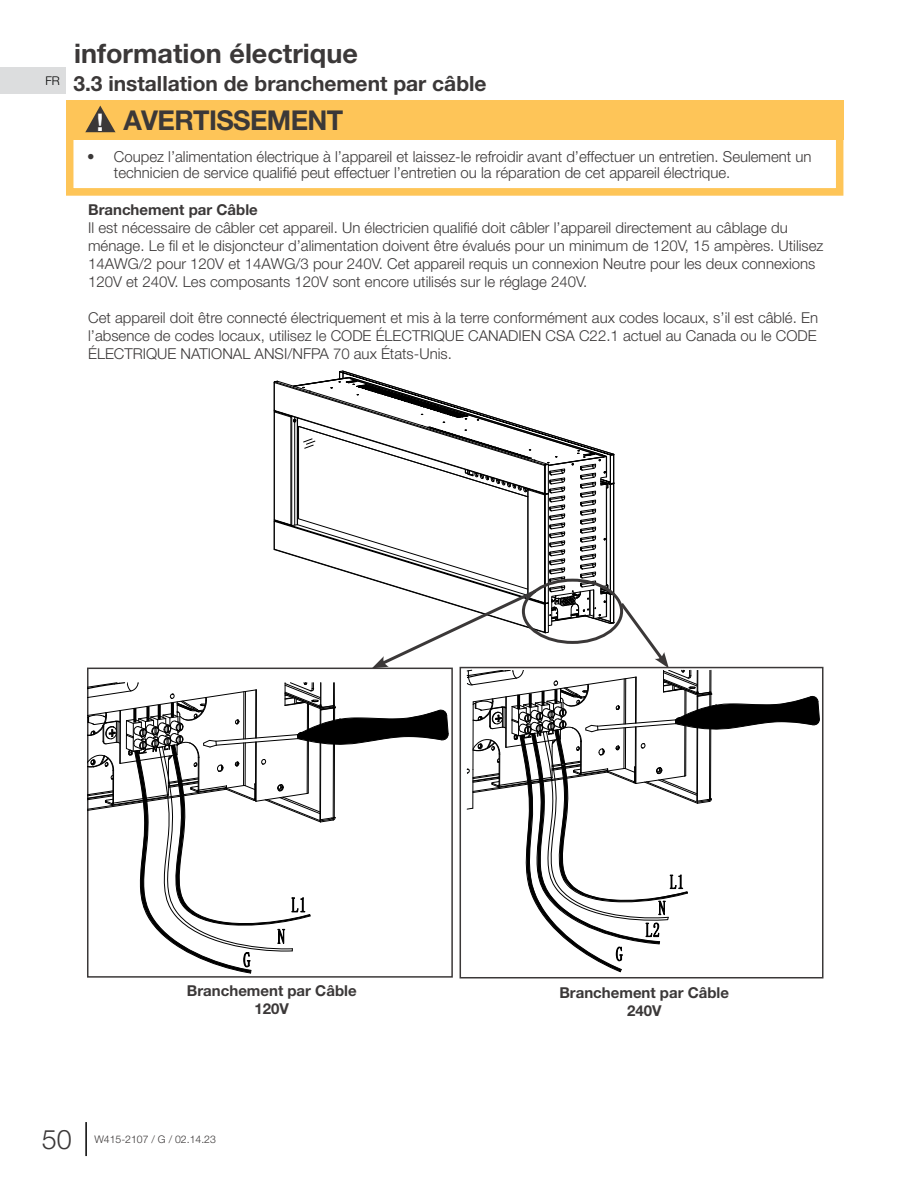
<style>
.page{position:relative;width:918px;height:1188px;background:#fff}
.page>*{position:absolute;margin:0;border:0;box-sizing:border-box;transform-origin:0 0}
.t1{font:700 27.3px "Helvetica Neue";letter-spacing:-.025em;color:#3b3838}
.t2{font:700 27px "Helvetica Neue";color:#3b3838}
.t3{font:300 27px "Helvetica Neue";color:#3b3838}
.t4{font:700 21px "Helvetica Neue";color:#3b3838}
.t5{font:300 15.15px/16.6px "Helvetica Neue";color:#3b3838}
.t6{font:300 15px/18px "Helvetica Neue";color:#3b3838}
.t7{font:700 15px/18px "Helvetica Neue";color:#3b3838;text-align:center}
.t8{font:300 12px "Helvetica Neue";color:#000}
.t9{font:300 10.5px "Helvetica Neue";color:#3b3838}
.s1{font-size:24.3px;color:#fff}
</style>
<div class="page">
<hr style="left:85px;top:1122px;width:2px;height:34px;background:#000">
<div style="left:0;top:67px;width:65px;height:27px;background:#dcddde"></div>
<div style="left:66px;top:100px;width:778px;height:40px;background:#fec558"></div>
<svg style="left:85px;top:106px;width:31px;height:26px"></svg>
<div style="left:66px;top:132px;width:777px;height:64px;border:8px solid #fec558"></div>
<svg style="left:88px;top:370px;width:732px;height:603px"></svg>
<hr style="left:171px;top:702px;width:3px;height:15px;background:#000">
<hr style="left:158px;top:705px;width:3px;height:14px;background:#000">
<svg style="left:146px;top:706px;width:4px;height:15px"></svg>
<hr style="left:133px;top:708px;width:3px;height:15px;background:#000">
<p class="t8" style="left:46px;top:71px;width:16px">FR</p>
<h2 class="t2" style="left:74px;top:32px;width:285px">information électrique</h2>
<h3 class="t4" style="left:73px;top:67px;width:415px">3.3 installation de branchement par câble</h3>
<h1 class="t1" style="left:97px;top:99px;width:248px"><span class="s1">!</span> AVERTISSEMENT</h1>
<p class="t5" style="left:114px;top:147px;width:699px;text-indent:-27px">• Coupez l’alimentation électrique à l’appareil et laissez-le refroidir avant d’effectuer un entretien. Seulement un technicien de service qualifié peut effectuer l’entretien ou la réparation de cet appareil électrique.</p>
<p class="t7" style="left:88px;top:201px;width:171px">Branchement par Câble</p>
<p class="t6" style="left:88px;top:218px;width:737px">Il est nécessaire de câbler cet appareil. Un électricien qualifié doit câbler l’appareil directement au câblage du ménage. Le fil et le disjoncteur d’alimentation doivent être évalués pour un minimum de 120V, 15 ampères. Utilisez 14AWG/2 pour 120V et 14AWG/3 pour 240V. Cet appareil requis un connexion Neutre pour les deux connexions 120V et 240V. Les composants 120V sont encore utilisés sur le réglage 240V.</p>
<p class="t6" style="left:88px;top:308px;width:731px;text-align:justify">Cet appareil doit être connecté électriquement et mis à la terre conformément aux codes locaux, s’il est câblé. En l’absence de codes locaux, utilisez le CODE ÉLECTRIQUE CANADIEN CSA C22.1 actuel au Canada ou le CODE ÉLECTRIQUE NATIONAL ANSI/NFPA 70 aux États-Unis.</p>
<p class="t7" style="left:187px;top:982px;width:171px">Branchement par Câble<br>120V</p>
<p class="t7" style="left:559px;top:984px;width:171px">Branchement par Câble<br>240V</p>
<h2 class="t3" style="left:42px;top:1117px;width:32px">50</h2>
<p class="t9" style="left:94px;top:1131px;width:123px">W415-2107 / G / 02.14.23</p>
</div>
